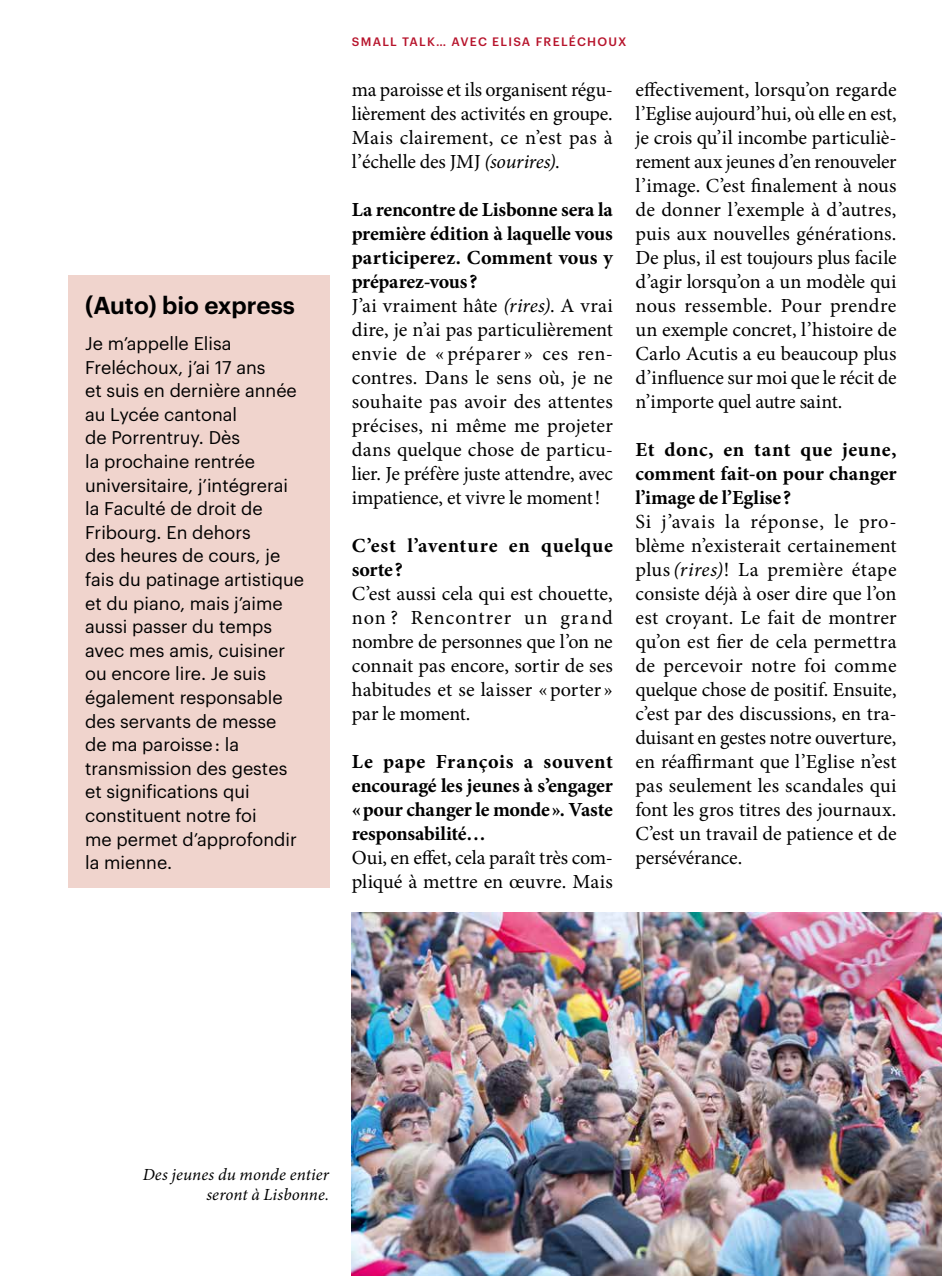
<style>
.page{position:relative;width:942px;height:1276px;background:#fff}
.page>*{position:absolute;margin:0;border:0;box-sizing:border-box;transform-origin:0 0}
.t1{font:600 24px "Graphik";color:#000}
.t2{font:20px/24px "Minion Pro";color:#000;text-align:justify}
.t3{font:700 20px/24px "Minion Pro";letter-spacing:-.005em;color:#000;text-align:justify}
.t4{font:700 20px/24px "Minion Pro";letter-spacing:.035em;color:#000}
.t5{font:18px/23.6px "Graphik";color:#000}
.t6{font:italic 17px/20px "Minion Pro";letter-spacing:.005em;color:#000;text-align:right}
.t7{font:500 12px "Graphik";letter-spacing:.105em;color:#b7142c}
.s1{font-style:italic}
.s2{font-weight:700}
</style>
<div class="page">
<div style="left:68px;top:276px;width:261px;height:612px;background:#f0d4cd"></div>
<img style="left:351px;top:912px;width:590px;height:364px">
<p class="t1" style="left:85px;top:287px;width:211px">(Auto) bio express</p>
<p class="t5" style="left:85px;top:330px;width:220px">Je m’appelle Elisa<br>Freléchoux, j’ai 17 ans<br>et suis en dernière année au Lycée cantonal<br>de Porrentruy. Dès<br>la prochaine rentrée universitaire, j’intégrerai la Faculté de droit de<br>Fribourg. En dehors<br>des heures de cours, je fais du patinage artistique et du piano, mais j’aime aussi passer du temps avec mes amis, cuisiner ou encore lire. Je suis également responsable des servants de messe<br>de ma paroisse : la transmission des gestes et significations qui constituent notre foi<br>me permet d’approfondir la mienne.</p>
<p class="t7" style="left:352px;top:33px;width:276px">SMALL TALK… AVEC ELISA FRELÉCHOUX</p>
<p class="t2" style="left:351px;top:78px;width:262px">ma paroisse et ils organisent régu&shy;lièrement des activités en groupe.<br>Mais clairement, ce n’est pas à l’échelle des JMJ <span class="s1">(sourires)</span>.</p>
<p class="t2" style="left:351px;top:198px;width:262px;text-align:left"><span class="s2">La rencontre de Lisbonne sera la première édition à laquelle vous participerez. Comment vous y préparez-vous?<br></span>J’ai vraiment hâte <span class="s1">(rires)</span>. A vrai dire, je n’ai pas particulièrement envie de « préparer » ces ren&shy;contres. Dans le sens où, je ne souhaite pas avoir des attentes précises, ni même me projeter dans quelque chose de particu&shy;lier. Je préfère juste attendre, avec impatience, et vivre le moment!</p>
<p class="t4" style="left:351px;top:533px;width:262px">C’est l’aventure en quelque sorte?</p>
<p class="t2" style="left:351px;top:582px;width:262px">C’est aussi cela qui est chouette, non ? Rencontrer un grand nombre de personnes que l’on ne connait pas encore, sortir de ses habitudes et se laisser «porter » par le moment.</p>
<p class="t3" style="left:351px;top:749px;width:262px">Le pape François a souvent encouragé les jeunes à s’engager «pour changer le monde». Vaste responsabilité…</p>
<p class="t2" style="left:351px;top:846px;width:262px">Oui, en effet, cela paraît très com&shy;pliqué à mettre en œuvre. Mais</p>
<p class="t2" style="left:635px;top:78px;width:262px">effectivement, lorsqu’on regarde l’Eglise aujourd’hui, où elle en est, je crois qu’il incombe particuliè&shy;rement aux jeunes d’en renouveler l’image. C’est finalement à nous de donner l’exemple à d’autres, puis aux nouvelles générations.<br>De plus, il est toujours plus facile d’agir lorsqu’on a un modèle qui nous ressemble. Pour prendre un exemple concret, l’histoire de Carlo Acutis a eu beaucoup plus d’influence sur moi que le récit de n’importe quel autre saint.</p>
<p class="t3" style="left:635px;top:437px;width:262px">Et donc, en tant que jeune, comment fait-on pour changer l’image de l’Eglise?</p>
<p class="t2" style="left:635px;top:510px;width:262px">Si j’avais la réponse, le pro&shy;blème n’existerait certainement plus<span class="s1">(rires)</span>! La première étape consiste déjà à oser dire que l’on est croyant. Le fait de montrer qu’on est fier de cela permettra de percevoir notre foi comme quelque chose de positif. Ensuite, c’est par des discussions, en tra&shy;duisant en gestes notre ouverture, en réaffirmant que l’Eglise n’est pas seulement les scandales qui font les gros titres des journaux.<br>C’est un travail de patience et de persévérance.</p>
<p class="t6" style="left:143px;top:1164px;width:188px">Des jeunes du monde entier seront à Lisbonne.</p>
</div>
